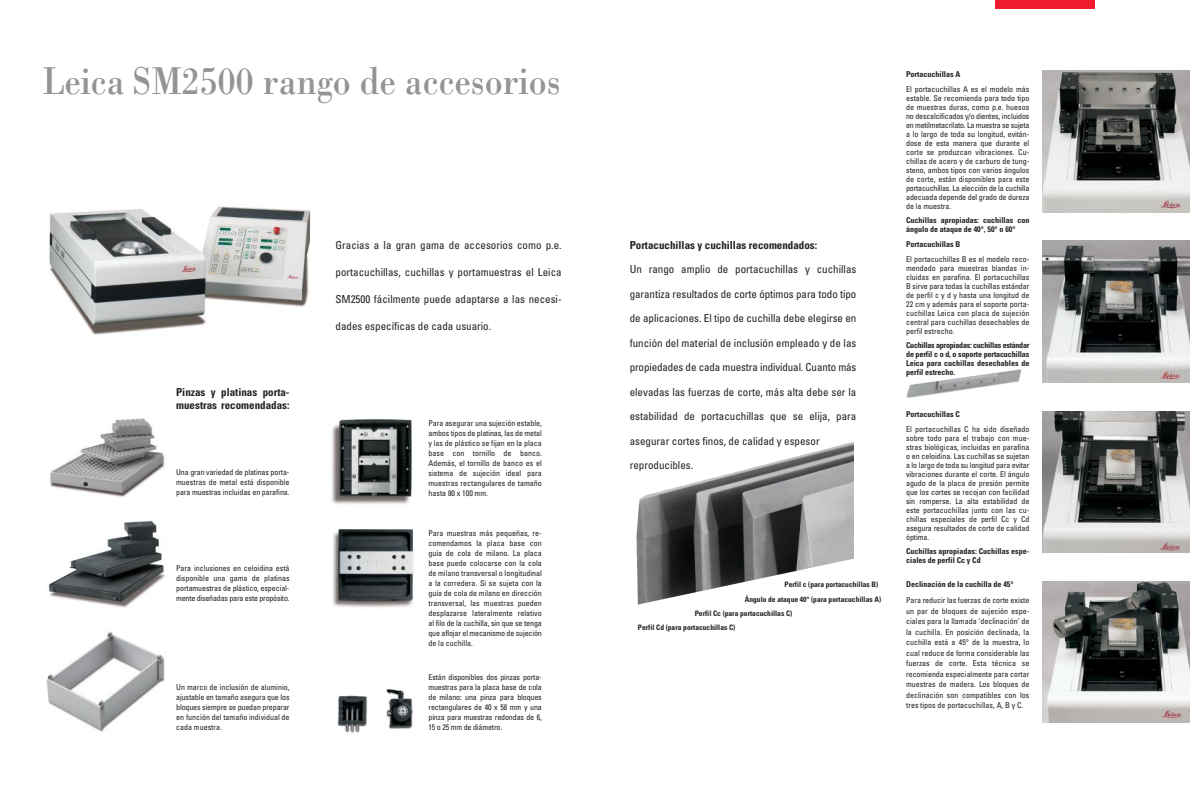
<style>
.page{position:relative;width:1190px;height:793px;background:#fff}
.page>*{position:absolute;margin:0;border:0;box-sizing:border-box;transform-origin:0 0}
.t1{font:40px "Leicana";color:#939497}
.t2{font:condensed 11px "Univers";color:#231f1f}
.t3{font:700 condensed 11px/13px "Univers";color:#231f1f}
.t4{font:condensed 8px/9px "Univers";letter-spacing:-.01em;color:#231f1f;text-align:justify}
.t5{font:700 condensed 8px/9px "Univers";color:#231f1f}
.t6{font:700 condensed 7.5px "Univers";color:#231f1f}
</style>
<div class="page">
<img style="left:50px;top:418px;width:115px;height:79px">
<div style="left:995px;top:0;width:100px;height:8px;background:#ee1b2e"></div>
<img style="left:1042px;top:71px;width:148px;height:142px">
<img style="left:332px;top:529px;width:82px;height:79px">
<img style="left:337px;top:689px;width:76px;height:44px">
<img style="left:1042px;top:241px;width:148px;height:142px">
<img style="left:49px;top:206px;width:262px;height:129px">
<img style="left:1042px;top:411px;width:148px;height:142px">
<img style="left:1042px;top:581px;width:148px;height:142px">
<img style="left:906px;top:369px;width:116px;height:30px">
<img style="left:48px;top:520px;width:117px;height:88px">
<img style="left:332px;top:419px;width:80px;height:85px">
<img style="left:46px;top:631px;width:119px;height:101px">
<img style="left:636px;top:442px;width:218px;height:115px">
<svg style="left:637px;top:557px;width:217px;height:48px"></svg>
<h1 class="t1" style="left:43px;top:67px;width:519px">Leica SM2500 rango de accesorios</h1>
<h2 class="t3" style="left:176px;top:387px;width:115px">Pinzas y platinas porta&shy;muestras recomendadas:</h2>
<p class="t4" style="left:176px;top:468px;width:115px;line-height:10px">Una gran variedad de platinas porta&shy;muestras de metal está disponible para muestras incluidas en parafina.</p>
<p class="t4" style="left:176px;top:564px;width:115px;line-height:10px">Para inclusiones en celoidina está disponible una gama de platinas portamuestras de plástico, especial&shy;mente diseñadas para este propósito.</p>
<p class="t4" style="left:176px;top:683px;width:115px;line-height:10px">Un marco de inclusión de aluminio, ajustable en tamaño asegura que los bloques siempre se puedan preparar en función del tamaño individual de cada muestra.</p>
<h2 class="t2" style="left:336px;top:241px;width:228px">Gracias a la gran gama de accesorios como p.e.</h2>
<h2 class="t2" style="left:336px;top:268px;width:228px">portacuchillas, cuchillas y portamuestras el Leica</h2>
<h2 class="t2" style="left:336px;top:295px;width:228px">SM2500 fácilmente puede adaptarse a las necesi-</h2>
<h2 class="t2" style="left:336px;top:322px;width:157px">dades específicas de cada usuario.</h2>
<p class="t4" style="left:428px;top:419px;width:115px;line-height:10px">Para asegurar una sujeción estable, ambos tipos de platinas, las de metal y las de plástico se fijan en la placa base con tornillo de banco.<br>Además, el tornillo de banco es el sistema de sujeción ideal para muestras rectangulares de tamaño hasta 80 x 100 mm.</p>
<p class="t4" style="left:428px;top:529px;width:115px;line-height:10px">Para muestras más pequeñas, re&shy;comendamos la placa base con guía de cola de milano. La placa base puede colocarse con la cola de milano transversal o longitudinal a la corredera. Si se sujeta con la guía de cola de milano en dirección transversal, las muestras pueden desplazarse lateralmente relativo al filo de la cuchilla, sin que se tenga que aflojar el mecanismo de sujeción de la cuchilla.</p>
<p class="t4" style="left:428px;top:673px;width:115px;line-height:10px">Están disponibles dos pinzas porta&shy;muestras para la placa base de cola de milano: una pinza para bloques rectangulares de 40 x 58 mm y una pinza para muestras redondas de 6, 15 o 25 mm de diámetro.</p>
<h2 class="t3" style="left:630px;top:240px;width:189px">Portacuchillas y cuchillas recomendados:</h2>
<h2 class="t2" style="left:630px;top:265px;width:228px">Un rango amplio de portacuchillas y cuchillas</h2>
<h2 class="t2" style="left:630px;top:290px;width:228px">garantiza resultados de corte óptimos para todo tipo</h2>
<h2 class="t2" style="left:630px;top:314px;width:228px">de aplicaciones. El tipo de cuchilla debe elegirse en</h2>
<h2 class="t2" style="left:630px;top:339px;width:228px">función del material de inclusión empleado y de las</h2>
<h2 class="t2" style="left:630px;top:363px;width:228px">propiedades de cada muestra individual. Cuanto más</h2>
<h2 class="t2" style="left:630px;top:388px;width:228px">elevadas las fuerzas de corte, más alta debe ser la</h2>
<h2 class="t2" style="left:630px;top:412px;width:228px">estabilidad de portacuchillas que se elija, para</h2>
<h2 class="t2" style="left:630px;top:437px;width:191px">asegurar cortes finos, de calidad y espesor</h2>
<h2 class="t2" style="left:630px;top:461px;width:65px">reproducibles.</h2>
<p class="t6" style="left:785px;top:582px;width:95px">Perfil c (para portacuchillas B)</p>
<p class="t6" style="left:745px;top:596px;width:138px">Ángulo de ataque 40° (para portacuchillas A)</p>
<p class="t6" style="left:695px;top:610px;width:99px">Perfil Cc (para portacuchillas C)</p>
<p class="t6" style="left:638px;top:625px;width:99px">Perfil Cd (para portacuchillas C)</p>
<p class="t5" style="left:906px;top:70px;width:56px">Portacuchillas A</p>
<p class="t4" style="left:906px;top:85px;width:125px">El portacuchillas A es el modelo más estable. Se recomienda para todo tipo de muestras duras, como p.e. huesos no descalcificados y/o dientes, incluidos en metilmetacrilato. La muestra se sujeta a lo largo de toda su longitud, evitán&shy;dose de esta manera que durante el corte se produzcan vibraciones. Cu&shy;chillas de acero y de carburo de tung&shy;steno, ambos tipos con varios ángulos de corte, están disponibles para este portacuchillas. La elección de la cuchilla adecuada depende del grado de dureza de la muestra.</p>
<p class="t5" style="left:906px;top:216px;width:125px">Cuchillas apropiadas: cuchillas con ángulo de ataque de 40°, 50° o 60°</p>
<p class="t5" style="left:906px;top:240px;width:56px">Portacuchillas B</p>
<p class="t4" style="left:906px;top:255px;width:125px">El portacuchillas B es el modelo reco&shy;mendado para muestras blandas in&shy;cluidas en parafina. El portacuchillas B sirve para todas la cuchillas estándar de perfil c y d y hasta una longitud de 22 cm y además para el soporte porta&shy;cuchillas Leica con placa de sujeción central para cuchillas desechables de perfil estrecho.</p>
<p class="t5" style="left:906px;top:341px;width:125px;text-align:justify">Cuchillas apropiadas: cuchillas estándar de perfil c o d, o soporte portacuchillas Leica para cuchillas desechables de perfil estrecho.</p>
<p class="t5" style="left:906px;top:410px;width:55px">Portacuchillas C</p>
<p class="t4" style="left:906px;top:425px;width:125px">El portacuchillas C ha sido diseñado sobre todo para el trabajo con mue&shy;stras biológicas, incluidas en parafina o en celoidina. Las cuchillas se sujetan a lo largo de toda su longitud para evitar vibraciones durante el corte. El ángulo agudo de la placa de presión permite que los cortes se recojan con facilidad sin romperse. La alta estabilidad de este portacuchillas junto con las cu&shy;chillas especiales de perfil Cc y Cd asegura resultados de corte de calidad óptima.</p>
<p class="t5" style="left:906px;top:547px;width:125px">Cuchillas apropiadas: Cuchillas espe&shy;ciales de perfil Cc y Cd</p>
<p class="t5" style="left:906px;top:580px;width:109px">Declinación de la cuchilla de 45°</p>
<p class="t4" style="left:906px;top:596px;width:125px;line-height:10.5px">Para reducir las fuerzas de corte existe un par de bloques de sujeción espe&shy;ciales para la llamada ‘declinación’ de la cuchilla. En posición declinada, la cuchilla está a 45° de la muestra, lo cual reduce de forma considerable las fuerzas de corte. Esta técnica se recomienda especialmente para cortar muestras de madera. Los bloques de declinación son compatibles con los tres tipos de portacuchillas, A, B y C.</p>
</div>
